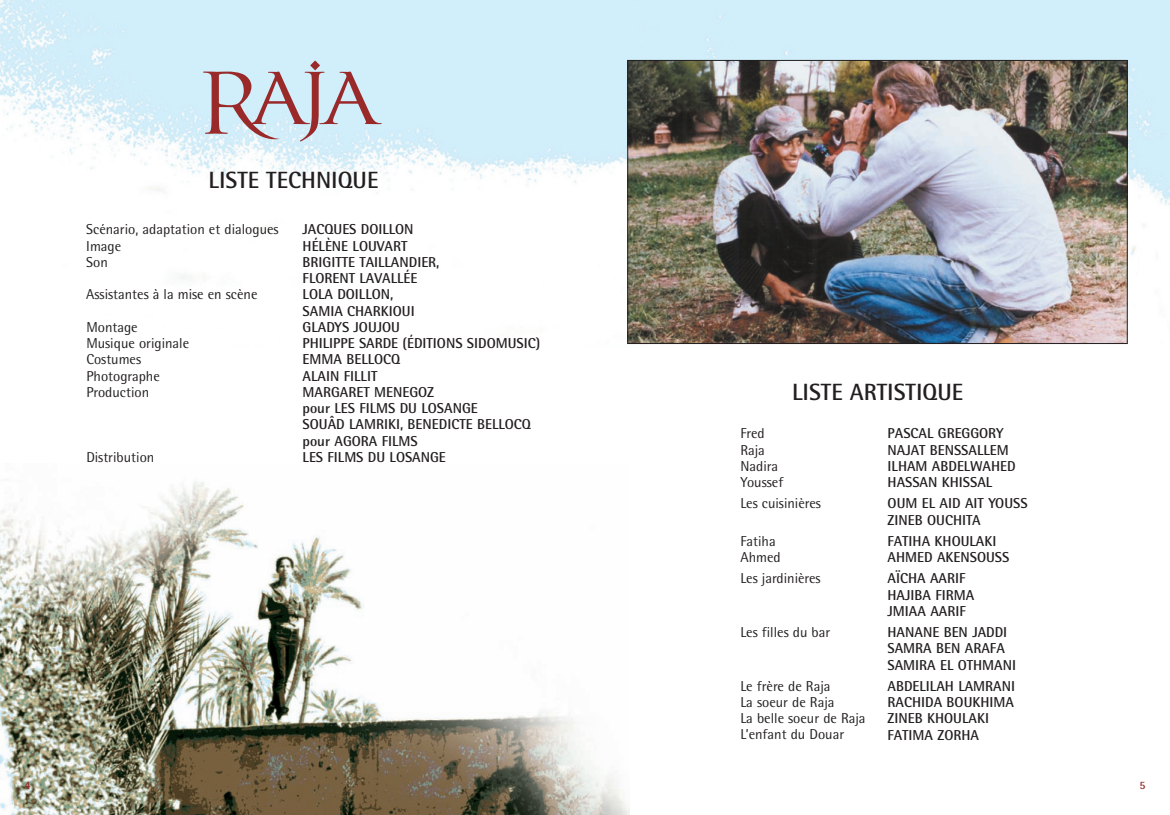
<style>
.page{position:relative;width:1170px;height:815px;background:#fff}
.page>*{position:absolute;margin:0;border:0;box-sizing:border-box;transform-origin:0 0}
.t1{font:700 23.5px "Rotis Semi Sans";color:#231f20}
.t2{font:700 14.38px/16.2px "Rotis Semi Sans";color:#231f20}
.t3{font:14.38px/16.2px "Rotis Semi Sans";color:#231f20}
.t4{font:700 11.25px "Rotis Semi Sans";color:#992a29}
</style>
<div class="page">
<img style="left:0;top:482px;width:629px;height:333px">
<img style="left:0;top:0;width:1169px;height:345px">
<svg style="left:204px;top:60px;width:177px;height:83px;background:#c6c7d1"></svg>
<img style="left:629px;top:62px;width:496px;height:280px">
<div style="left:627px;top:60px;width:500px;height:284px;border:1px solid #231f20"></div>
<h1 class="t1" style="left:208px;top:171px;width:171px">LISTE TECHNIQUE</h1>
<p class="t3" style="left:86px;top:223px;width:194px">Scénario, adaptation et dialogues<br>Image<br>Son</p>
<p class="t3" style="left:86px;top:288px;width:173px">Assistantes à la mise en scène</p>
<p class="t3" style="left:86px;top:320px;width:104px">Montage<br>Musique originale<br>Costumes<br>Photographe<br>Production</p>
<p class="t3" style="left:86px;top:450px;width:69px">Distribution</p>
<p class="t2" style="left:302px;top:223px;width:239px">JACQUES DOILLON<br>HÉLÈNE LOUVART<br>BRIGITTE TAILLANDIER,<br>FLORENT LAVALLÉE<br>LOLA DOILLON,<br>SAMIA CHARKIOUI<br>GLADYS JOUJOU<br>PHILIPPE SARDE (ÉDITIONS SIDOMUSIC)<br>EMMA BELLOCQ<br>ALAIN FILLIT<br>MARGARET MENEGOZ<br>pour LES FILMS DU LOSANGE<br>SOUÂD LAMRIKI, BENEDICTE BELLOCQ pour AGORA FILMS<br>LES FILMS DU LOSANGE</p>
<h1 class="t1" style="left:792px;top:384px;width:172px">LISTE ARTISTIQUE</h1>
<p class="t3" style="left:740px;top:427px;width:44px">Fred<br>Raja<br>Nadira<br>Youssef</p>
<p class="t3" style="left:740px;top:497px;width:82px">Les cuisinières</p>
<p class="t3" style="left:740px;top:534px;width:42px">Fatiha<br>Ahmed</p>
<p class="t3" style="left:740px;top:572px;width:82px">Les jardinières</p>
<p class="t3" style="left:740px;top:626px;width:91px">Les filles du bar</p>
<p class="t3" style="left:740px;top:679px;width:127px">Le frère de Raja<br>La soeur de Raja<br>La belle soeur de Raja<br>L’enfant du Douar</p>
<p class="t2" style="left:887px;top:427px;width:129px">PASCAL GREGGORY<br>NAJAT BENSSALLEM<br>ILHAM ABDELWAHED<br>HASSAN KHISSAL</p>
<p class="t2" style="left:887px;top:497px;width:141px">OUM EL AID AIT YOUSS<br>ZINEB OUCHITA</p>
<p class="t2" style="left:887px;top:534px;width:123px">FATIHA KHOULAKI<br>AHMED AKENSOUSS</p>
<p class="t2" style="left:887px;top:572px;width:88px">AÏCHA AARIF<br>HAJIBA FIRMA<br>JMIAA AARIF</p>
<p class="t2" style="left:887px;top:626px;width:130px">HANANE BEN JADDI<br>SAMRA BEN ARAFA<br>SAMIRA EL OTHMANI</p>
<p class="t2" style="left:887px;top:679px;width:129px">ABDELILAH LAMRANI<br>RACHIDA BOUKHIMA<br>ZINEB KHOULAKI<br>FATIMA ZORHA</p>
<p class="t4" style="left:25px;top:781px;width:8px">4</p>
<p class="t4" style="left:1139px;top:781px;width:8px">5</p>
</div>
